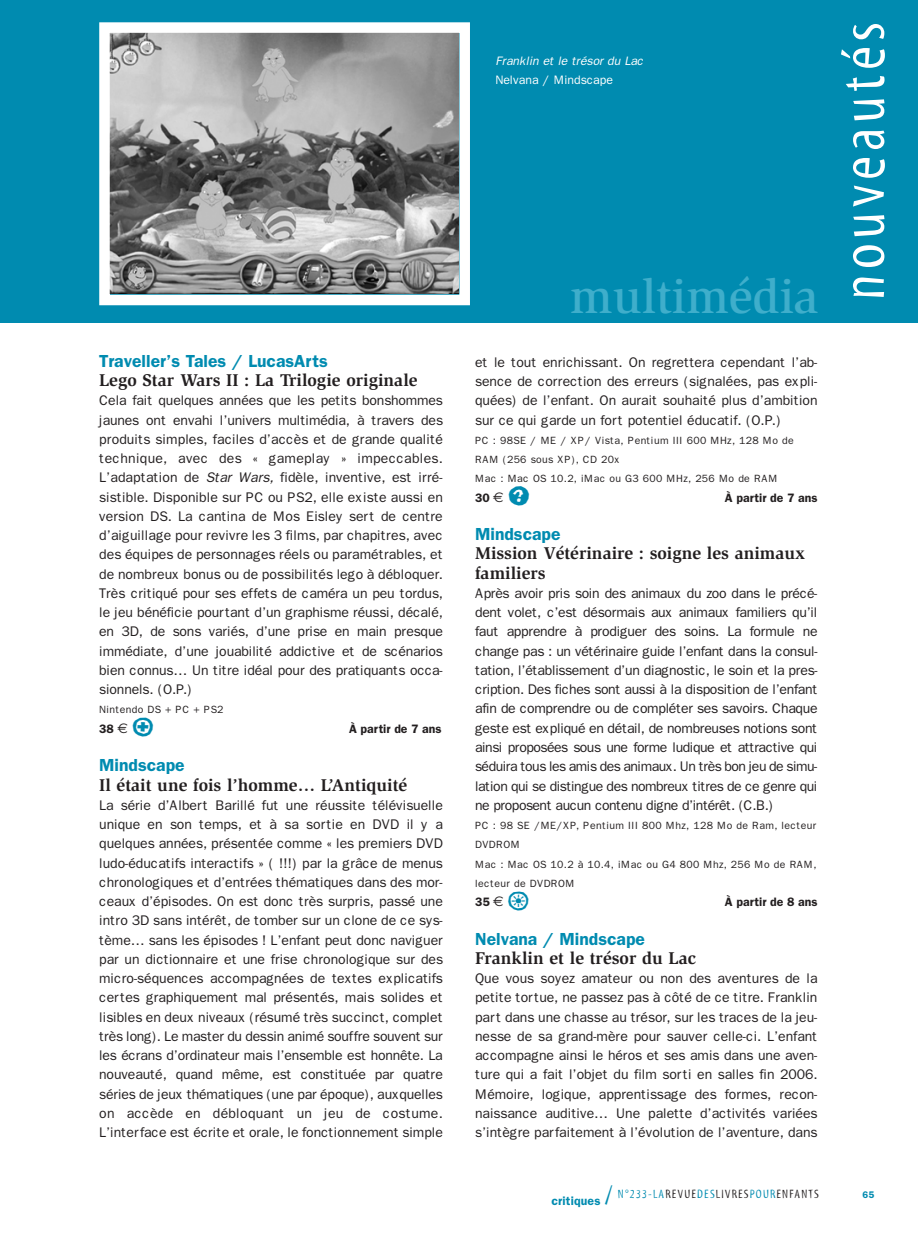
<style>
.page{position:relative;width:918px;height:1241px;background:#fff}
.page>*{position:absolute;margin:0;border:0;box-sizing:border-box;transform-origin:0 0}
.t1{font:63px "Myriad Tilt";letter-spacing:.08em;color:#fff}
.t2{font:500 49px "Slimbach";color:#3faecb}
.t3{font:35px "Ale Signs White LL";color:#008bb0}
.t4{font:35px "Ale Signs Black LL";color:#008bb0}
.t5{font:700 17.5px/19.2px "Slimbach";color:#231f20}
.t6{font:600 17.5px "Franklin Gothic";color:#008bb0}
.t7{font:14px/19.2px "Franklin Gothic";letter-spacing:-.005em;color:#231f20;text-align:justify}
.t8{font:600 12.25px "Franklin Gothic";color:#231f20}
.t9{font:12.25px "Myriad Tilt";letter-spacing:.1em;color:#231f20}
.t10{font:italic 12.25px "Franklin Gothic";letter-spacing:-.005em;color:#fff}
.t11{font:12.25px "Franklin Gothic";letter-spacing:-.005em;color:#fff}
.t12{font:10.5px/19.2px "Franklin Gothic";letter-spacing:.03em;color:#231f20}
.t13{font:600 9.62px "Franklin Gothic";color:#008bb0}
.s1{font-style:italic}
.s2{font-family:"Euro Sans";font-weight:400;font-size:14px}
.s3{font-family:"Franklin Gothic";font-weight:600;color:#008bb0}
.s4{font-size:26.25px;color:#008bb0}
.s5{color:#008bb0}
</style>
<div class="page">
<div style="left:0;top:0;width:918px;height:322px;background:#008bb0"></div>
<img style="left:110px;top:33px;width:349px;height:261px">
<div style="left:99px;top:22px;width:371px;height:283px;border:10px solid #fff"></div>
<p class="t6" style="left:99px;top:350px;width:230px">Traveller’s Tales / LucasArts</p>
<p class="t5" style="left:99px;top:372px;width:320px">Lego Star Wars II : La Trilogie originale</p>
<p class="t7" style="left:99px;top:391px;width:345px">Cela fait quelques années que les petits bonshommes jaunes ont envahi l’univers multimédia, à travers des produits simples, faciles d’accès et de grande qualité technique, avec des « gameplay » impeccables.<br>L’adaptation de <span class="s1">Star Wars,</span> fidèle, inventive, est irré&shy;sistible. Disponible sur PC ou PS2, elle existe aussi en version DS. La cantina de Mos Eisley sert de centre d’aiguillage pour revivre les 3 films, par chapitres, avec des équipes de personnages réels ou paramétrables, et de nombreux bonus ou de possibilités lego à débloquer.<br>Très critiqué pour ses effets de caméra un peu tordus, le jeu bénéficie pourtant d’un graphisme réussi, décalé, en 3D, de sons variés, d’une prise en main presque immédiate, d’une jouabilité addictive et de scénarios bien connus… Un titre idéal pour des pratiquants occa&shy;sionnels. (O.P.)</p>
<p class="t12" style="left:99px;top:700px;width:126px">Nintendo DS + PC + PS2</p>
<p class="t8" style="left:99px;top:721px;width:30px">38 <span class="s2">€</span></p>
<h3 class="t3" style="left:132px;top:704px;width:24px">U</h3>
<p class="t8" style="left:349px;top:721px;width:94px">À partir de 7 ans</p>
<p class="t6" style="left:99px;top:754px;width:87px">Mindscape</p>
<p class="t5" style="left:99px;top:776px;width:310px">Il était une fois l’homme… L’Antiquité</p>
<p class="t7" style="left:99px;top:795px;width:345px">La série d’Albert Barillé fut une réussite télévisuelle unique en son temps, et à sa sortie en DVD il y a quelques années, présentée comme « les premiers DVD ludo-éducatifs interactifs » ( !!!) par la grâce de menus chronologiques et d’entrées thématiques dans des mor&shy;ceaux d’épisodes. On est donc très surpris, passé une intro 3D sans intérêt, de tomber sur un clone de ce sys&shy;tème… sans les épisodes ! L’enfant peut donc naviguer par un dictionnaire et une frise chronologique sur des micro-séquences accompagnées de textes explicatifs certes graphiquement mal présentés, mais solides et lisibles en deux niveaux (résumé très succinct, complet très long). Le master du dessin animé souffre souvent sur les écrans d’ordinateur mais l’ensemble est honnête. La nouveauté, quand même, est constituée par quatre séries de jeux thématiques (une par époque), auxquelles on accède en débloquant un jeu de costume.<br>L’interface est écrite et orale, le fonctionnement simple</p>
<p class="t10" style="left:495px;top:54px;width:150px">Franklin et le trésor du Lac</p>
<p class="t11" style="left:495px;top:73px;width:119px">Nelvana / Mindscape</p>
<h2 class="t2" style="left:570px;top:278px;width:250px">multimédia</h2>
<p class="t7" style="left:475px;top:352px;width:344px">et le tout enrichissant. On regrettera cependant l’ab&shy;sence de correction des erreurs (signalées, pas expli&shy;quées) de l’enfant. On aurait souhaité plus d’ambition sur ce qui garde un fort potentiel éducatif. (O.P.)</p>
<p class="t12" style="left:475px;top:430px;width:320px">PC : 98SE / ME / XP/ Vista, Pentium III 600 MHz, 128 Mo de<br>RAM (256 sous XP), CD 20x<br>Mac : Mac OS 10.2, iMac ou G3 600 MHz, 256 Mo de RAM</p>
<p class="t8" style="left:475px;top:490px;width:30px">30 <span class="s2">€</span></p>
<h3 class="t4" style="left:507px;top:473px;width:24px">g</h3>
<p class="t8" style="left:725px;top:490px;width:94px">À partir de 7 ans</p>
<p class="t6" style="left:475px;top:523px;width:87px">Mindscape</p>
<p class="t5" style="left:475px;top:545px;width:332px">Mission Vétérinaire : soigne les animaux familiers</p>
<p class="t7" style="left:475px;top:583px;width:344px">Après avoir pris soin des animaux du zoo dans le précé&shy;dent volet, c’est désormais aux animaux familiers qu’il faut apprendre à prodiguer des soins. La formule ne change pas : un vétérinaire guide l’enfant dans la consul&shy;tation, l’établissement d’un diagnostic, le soin et la pres&shy;cription. Des fiches sont aussi à la disposition de l’enfant afin de comprendre ou de compléter ses savoirs. Chaque geste est expliqué en détail, de nombreuses notions sont ainsi proposées sous une forme ludique et attractive qui séduira tous les amis des animaux. Un très bon jeu de simu&shy;lation qui se distingue des nombreux titres de ce genre qui ne proposent aucun contenu digne d’intérêt. (C.B.)</p>
<p class="t12" style="left:475px;top:815px;width:343px">PC : 98 SE /ME/XP, Pentium III 800 Mhz, 128 Mo de Ram, lecteur DVDROM<br>Mac : Mac OS 10.2 à 10.4, iMac ou G4 800 Mhz, 256 Mo de RAM, lecteur de DVDROM</p>
<p class="t8" style="left:475px;top:894px;width:30px">35 <span class="s2">€</span></p>
<h3 class="t3" style="left:507px;top:878px;width:24px">o</h3>
<p class="t8" style="left:725px;top:894px;width:94px">À partir de 8 ans</p>
<p class="t6" style="left:475px;top:928px;width:171px">Nelvana / Mindscape</p>
<p class="t5" style="left:475px;top:949px;width:222px">Franklin et le trésor du Lac</p>
<p class="t7" style="left:475px;top:968px;width:344px">Que vous soyez amateur ou non des aventures de la petite tortue, ne passez pas à côté de ce titre. Franklin part dans une chasse au trésor, sur les traces de la jeu&shy;nesse de sa grand-mère pour sauver celle-ci. L’enfant accompagne ainsi le héros et ses amis dans une aven&shy;ture qui a fait l’objet du film sorti en salles fin 2006.<br>Mémoire, logique, apprentissage des formes, recon&shy;naissance auditive… Une palette d’activités variées s’intègre parfaitement à l’évolution de l’aventure, dans</p>
<p class="t9" style="left:551px;top:1189px;width:269px"><span class="s3">critiques</span> <span class="s4">/</span> <span class="s5">N°233-LA</span>REVUE<span class="s5">DES</span>LIVRES<span class="s5">POUR</span>ENFANTS</p>
<h1 class="t1" style="left:840px;top:300px;width:280px;rotate:-90deg">nouveautés</h1>
<p class="t13" style="left:862px;top:1188px;width:13px">65</p>
</div>
